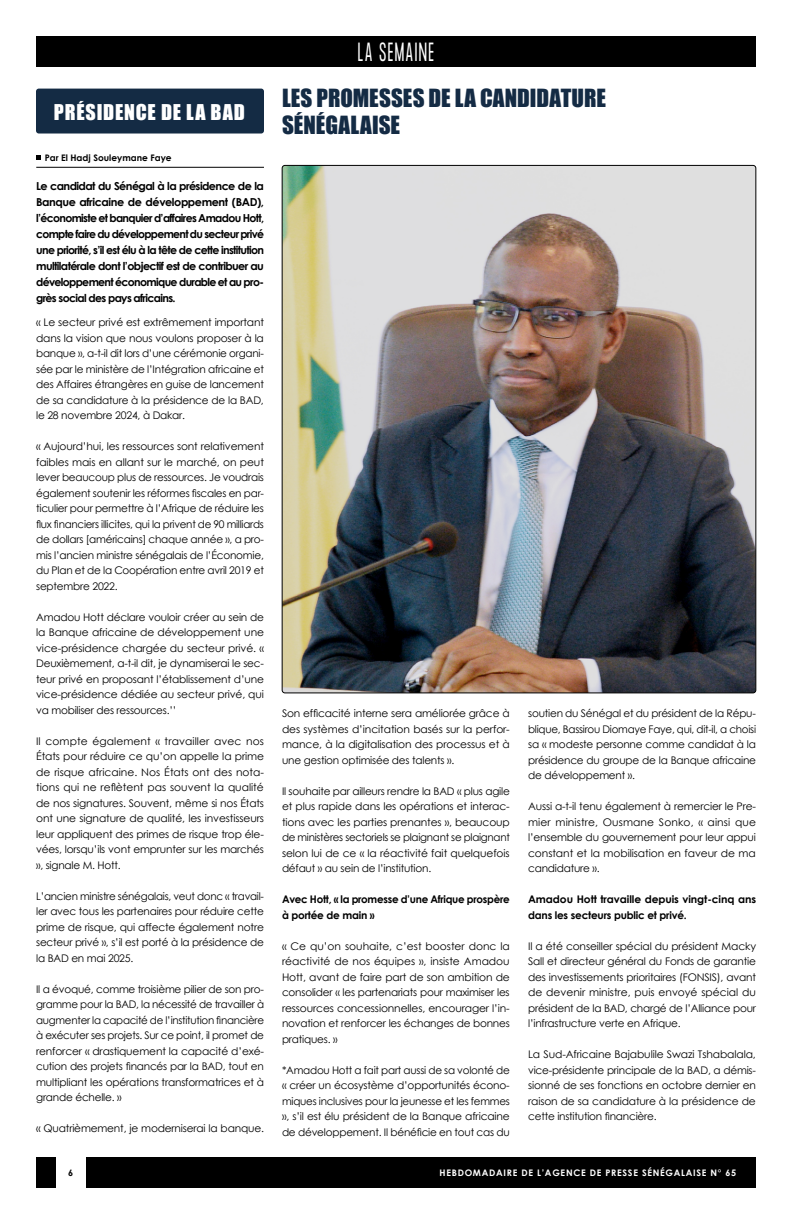
<style>
.page{position:relative;width:792px;height:1224px;background:#fff}
.page>*{position:absolute;margin:0;border:0;box-sizing:border-box;transform-origin:0 0}
.t1{font:23px/27px "Impact";letter-spacing:.005em;color:#142b44}
.t2{font:300 23px "Formula Condensed";letter-spacing:.075em;color:#fff;scale:.8 1}
.t3{font:20px "Impact";letter-spacing:.04em;color:#fff}
.t4{font:700 11px/16px "Century Gothic";letter-spacing:-.06em;color:#000;text-align:justify}
.t5{font:10.5px/15.5px "Century Gothic";letter-spacing:-.02em;color:#000;text-align:justify}
.t6{font:700 10.5px/15.5px "Century Gothic";letter-spacing:-.02em;color:#000}
.t7{font:700 9px "Century Gothic";letter-spacing:.08em;color:#fff}
.t8{font:700 9px "Century Gothic";color:#000}
</style>
<div class="page">
<div style="left:36px;top:36px;width:720px;height:31px;background:#000"></div>
<div style="left:36px;top:1157px;width:720px;height:31px;background:#000"></div>
<div style="left:56px;top:1155px;width:30px;height:35px;background:#fff"></div>
<img style="left:282px;top:165px;width:474px;height:528px">
<div style="left:36px;top:89px;width:228px;height:45px;background:#142b44;border-radius:3px"></div>
<hr style="left:36px;top:167px;width:228px;height:1px;background:#000">
<svg style="left:36px;top:155px;width:5px;height:5px"></svg>
<h2 class="t3" style="left:54px;top:97px;width:193px">PRÉSIDENCE DE LA BAD</h2>
<p class="t8" style="left:45px;top:151px;width:128px">Par El Hadj Souleymane Faye</p>
<p class="t4" style="left:36px;top:178px;width:229px">Le candidat du Sénégal à la présidence de la Banque africaine de développement (BAD), l’économiste et banquier d’affaires Amadou Hott, compte faire du développement du secteur privé une priorité, s’il est élu à la tête de cette institution multilatérale dont l’objectif est de contribuer au développement économique durable et au pro&shy;grès social des pays africains.</p>
<p class="t5" style="left:36px;top:315px;width:229px">« Le secteur privé est extrêmement important dans la vision que nous voulons proposer à la banque », a-t-il dit lors d’une cérémonie organi&shy;sée par le ministère de l’Intégration africaine et des Affaires étrangères en guise de lancement de sa candidature à la présidence de la BAD, le 28 novembre 2024, à Dakar.</p>
<p class="t5" style="left:36px;top:439px;width:229px">« Aujourd’hui, les ressources sont relativement faibles mais en allant sur le marché, on peut lever beaucoup plus de ressources. Je voudrais également soutenir les réformes fiscales en par&shy;ticulier pour permettre à l’Afrique de réduire les flux financiers illicites, qui la privent de 90 milliards de dollars [américains] chaque année », a pro&shy;mis l’ancien ministre sénégalais de l’Économie, du Plan et de la Coopération entre avril 2019 et septembre 2022.</p>
<p class="t5" style="left:36px;top:609px;width:229px">Amadou Hott déclare vouloir créer au sein de la Banque africaine de développement une vice-présidence chargée du secteur privé. « Deuxièmement, a-t-il dit, je dynamiserai le sec&shy;teur privé en proposant l’établissement d’une vice-présidence dédiée au secteur privé, qui va mobiliser des ressources.’’</p>
<p class="t5" style="left:36px;top:733px;width:229px">Il compte également « travailler avec nos États pour réduire ce qu’on appelle la prime de risque africaine. Nos États ont des nota&shy;tions qui ne reflètent pas souvent la qualité de nos signatures. Souvent, même si nos États ont une signature de qualité, les investisseurs leur appliquent des primes de risque trop éle&shy;vées, lorsqu’ils vont emprunter sur les marchés », signale M. Hott.</p>
<p class="t5" style="left:36px;top:888px;width:229px">L’ancien ministre sénégalais, veut donc « travail&shy;ler avec tous les partenaires pour réduire cette prime de risque, qui affecte également notre secteur privé », s’il est porté à la présidence de la BAD en mai 2025.</p>
<p class="t5" style="left:36px;top:981px;width:229px">Il a évoqué, comme troisième pilier de son pro&shy;gramme pour la BAD, la nécessité de travailler à augmenter la capacité de l’institution financière à exécuter ses projets. Sur ce point, il promet de renforcer « drastiquement la capacité d’exé&shy;cution des projets financés par la BAD, tout en multipliant les opérations transformatrices et à grande échelle. »</p>
<p class="t5" style="left:36px;top:1121px;width:229px">« Quatrièmement, je moderniserai la banque.</p>
<h1 class="t2" style="left:358px;top:38px;width:97px">LA SEMAINE</h1>
<h1 class="t1" style="left:282px;top:84px;width:325px">LES PROMESSES DE LA CANDIDATURE<br>SÉNÉGALAISE</h1>
<p class="t5" style="left:282px;top:706px;width:229px">Son efficacité interne sera améliorée grâce à des systèmes d’incitation basés sur la perfor&shy;mance, à la digitalisation des processus et à une gestion optimisée des talents ».</p>
<p class="t5" style="left:282px;top:783px;width:229px">Il souhaite par ailleurs rendre la BAD « plus agile et plus rapide dans les opérations et interac&shy;tions avec les parties prenantes », beaucoup de ministères sectoriels se plaignant se plaignant selon lui de ce « la réactivité fait quelquefois défaut » au sein de l’institution.</p>
<p class="t6" style="left:282px;top:891px;width:229px">Avec Hott, « la promesse d’une Afrique prospère à portée de main »</p>
<p class="t5" style="left:282px;top:938px;width:229px">« Ce qu’on souhaite, c’est booster donc la réactivité de nos équipes », insiste Amadou Hott, avant de faire part de son ambition de consolider « les partenariats pour maximiser les ressources concessionnelles, encourager l’in&shy;novation et renforcer les échanges de bonnes pratiques. »</p>
<p class="t5" style="left:282px;top:1062px;width:229px">*Amadou Hott a fait part aussi de sa volonté de « créer un écosystème d’opportunités écono&shy;miques inclusives pour la jeunesse et les femmes », s’il est élu président de la Banque africaine de développement. Il bénéficie en tout cas du</p>
<p class="t5" style="left:528px;top:706px;width:229px">soutien du Sénégal et du président de la Répu&shy;blique, Bassirou Diomaye Faye, qui, dit-il, a choisi sa « modeste personne comme candidat à la présidence du groupe de la Banque africaine de développement ».</p>
<p class="t5" style="left:528px;top:799px;width:229px">Aussi a-t-il tenu également à remercier le Pre&shy;mier ministre, Ousmane Sonko, « ainsi que l’ensemble du gouvernement pour leur appui constant et la mobilisation en faveur de ma candidature ».</p>
<p class="t6" style="left:528px;top:891px;width:229px">Amadou Hott travaille depuis vingt-cinq ans dans les secteurs public et privé.</p>
<p class="t5" style="left:528px;top:938px;width:229px">Il a été conseiller spécial du président Macky Sall et directeur général du Fonds de garantie des investissements prioritaires (FONSIS), avant de devenir ministre, puis envoyé spécial du président de la BAD, chargé de l’Alliance pour l’infrastructure verte en Afrique.</p>
<p class="t5" style="left:528px;top:1047px;width:229px">La Sud-Africaine Bajabulile Swazi Tshabalala, vice-présidente principale de la BAD, a démis&shy;sionné de ses fonctions en octobre dernier en raison de sa candidature à la présidence de cette institution financière.</p>
<p class="t8" style="left:68px;top:1166px;width:7px">6</p>
<p class="t7" style="left:440px;top:1166px;width:298px">HEBDOMADAIRE DE L’AGENCE DE PRESSE SÉNÉGALAISE N° 65</p>
</div>
